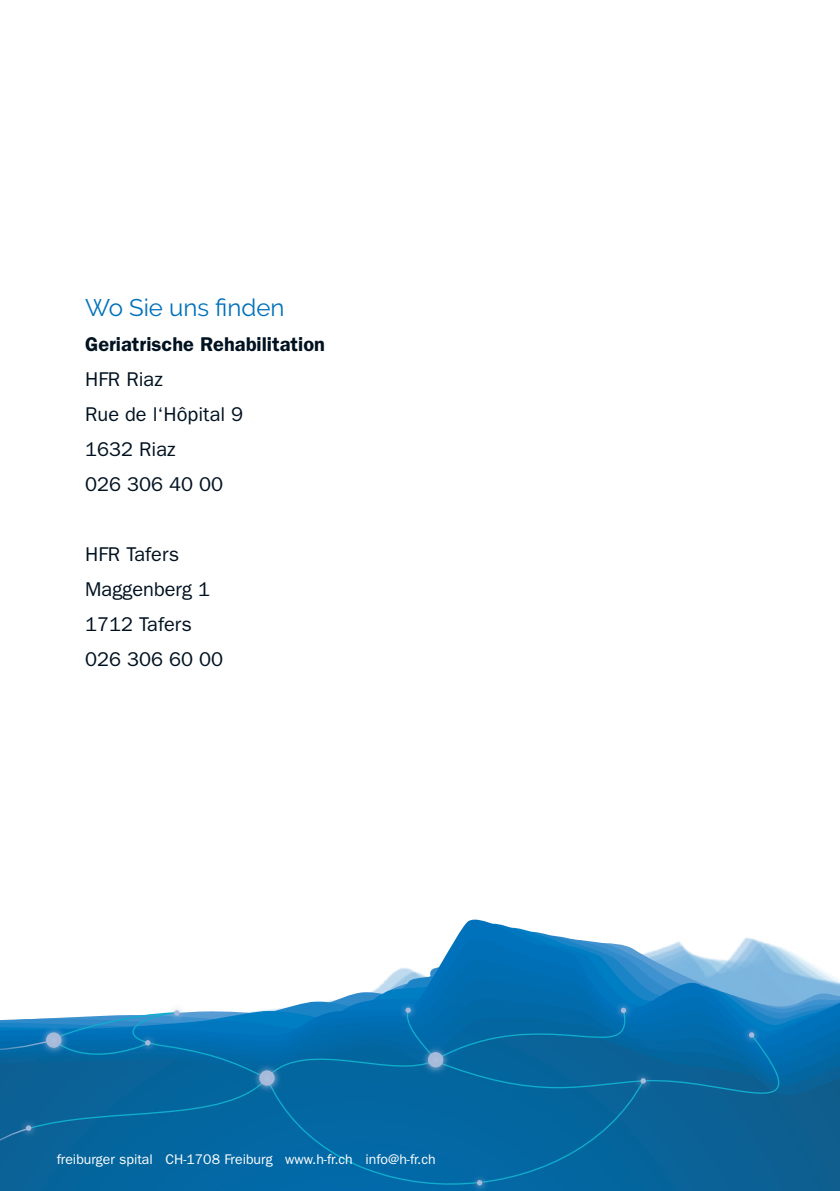
<style>
.page{position:relative;width:840px;height:1191px;background:#fff}
.page>*{position:absolute;margin:0;border:0;box-sizing:border-box;transform-origin:0 0}
.t1{font:24px "Raleway";color:#0072bc}
.t2{font:20px/35px "ITC Franklin Gothic Std";color:#001120}
.t3{font:600 20px "ITC Franklin Gothic Std";color:#001120}
.t4{font:14px "ITC Franklin Gothic Std";color:#fff}
</style>
<div class="page">
<svg style="left:455px;top:919px;width:298px;height:20px"></svg>
<svg style="left:453px;top:939px;width:349px;height:20px"></svg>
<svg style="left:475px;top:959px;width:360px;height:20px;background:#5aa2cf"></svg>
<svg style="left:96px;top:1033px;width:743px;height:158px;background:#076399"></svg>
<svg style="left:96px;top:998px;width:459px;height:132px"></svg>
<svg style="left:265px;top:1076px;width:379px;height:115px;background:#0268a3"></svg>
<img style="left:194px;top:1005px;width:145px;height:145px">
<img style="left:575px;top:1133px;width:135px;height:15px">
<img style="left:363px;top:987px;width:144px;height:145px">
<img style="left:94px;top:1108px;width:32px;height:4px">
<img style="left:412px;top:1133px;width:134px;height:58px">
<img style="left:340px;top:943px;width:135px;height:134px">
<div style="left:0;top:1106px;width:94px;height:85px;background:#0a6298"></div>
<div style="left:83px;top:1078px;width:117px;height:30px;background:#04649b"></div>
<img style="left:200px;top:1011px;width:133px;height:133px">
<div style="left:577px;top:1133px;width:131px;height:12px;background:#0a639a"></div>
<img style="left:369px;top:993px;width:133px;height:133px">
<img style="left:120px;top:998px;width:122px;height:80px">
<img style="left:0;top:998px;width:120px;height:108px">
<img style="left:690px;top:969px;width:126px;height:38px">
<div style="left:414px;top:1133px;width:130px;height:58px;background:#0368a4"></div>
<img style="left:342px;top:944px;width:131px;height:131px">
<img style="left:555px;top:942px;width:135px;height:65px">
<img style="left:558px;top:945px;width:130px;height:62px">
<svg style="left:403px;top:1007px;width:424px;height:126px;background:#0768a1"></svg>
<p class="t1" style="left:85px;top:293px;width:201px">Wo Sie uns finden</p>
<p class="t3" style="left:85px;top:332px;width:241px">Geriatrische Rehabilitation</p>
<p class="t2" style="left:85px;top:362px;width:159px">HFR Riaz<br>Rue de l‘Hôpital 9<br>1632 Riaz<br>026 306 40 00</p>
<p class="t2" style="left:85px;top:537px;width:139px">HFR Tafers<br>Maggenberg 1<br>1712 Tafers<br>026 306 60 00</p>
<p class="t4" style="left:57px;top:1151px;width:380px">freiburger spital CH-1708 Freiburg www.h-fr.ch info@h-fr.ch</p>
</div>
